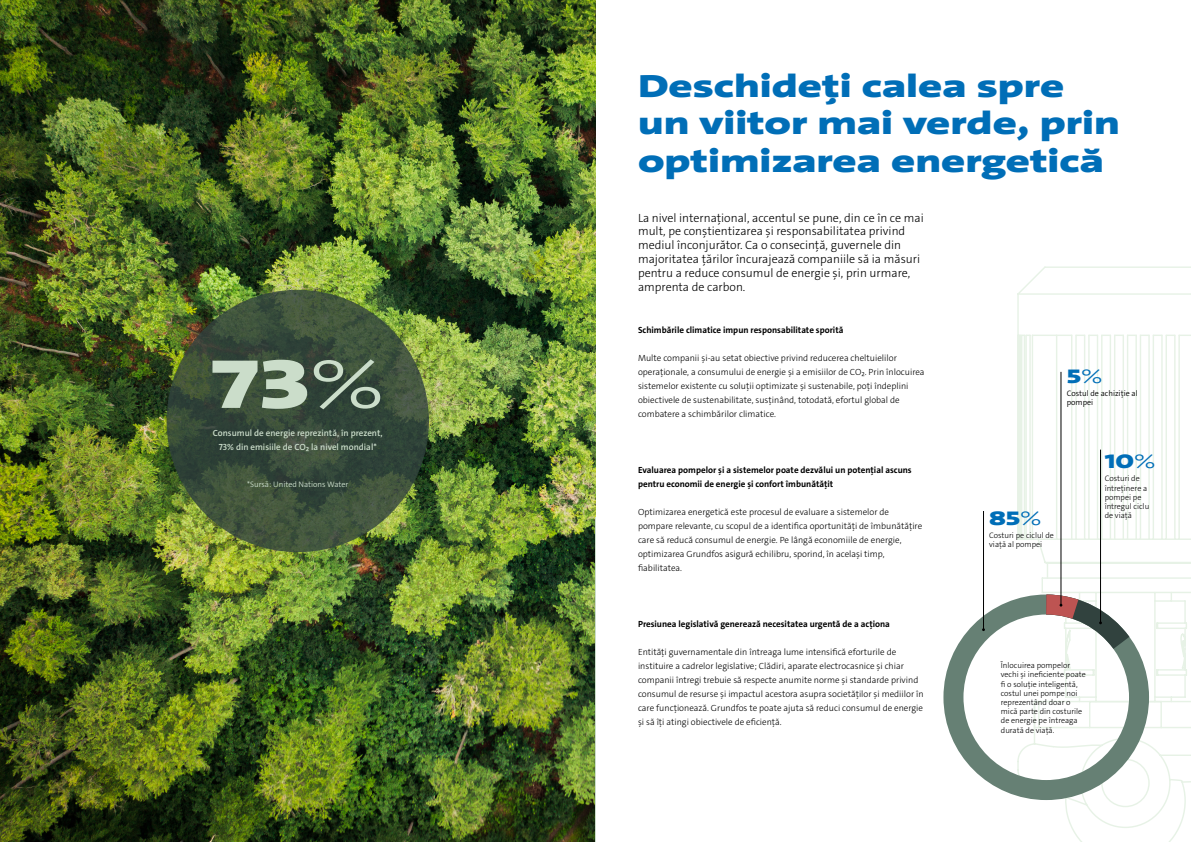
<style>
.page{position:relative;width:1191px;height:842px;background:#fff}
.page>*{position:absolute;margin:0;border:0;box-sizing:border-box;transform-origin:0 0}
.t1{font:900 70px "Grundfos The Sans Extd";color:#cbddca}
.t2{font:900 32.5px/37.4px "Grundfos The Sans Extd";color:#006eb7}
.t3{font:900 20px "Grundfos The Sans Extd";color:#006eb7}
.t4{font:300 12px/13.8px "Grundfos The Sans";color:#000}
.t5{font:300 9px/14px "Grundfos The Sans";color:#000}
.t6{font:700 9px/14px "Grundfos The Sans";color:#000}
.t7{font:600 9px/14px "Grundfos The Sans";color:#cbddca;text-align:center}
.t8{font:300 8px/9.2px "Grundfos The Sans";color:#000}
.t9{font:300 8px "Grundfos The Sans";color:#cbddca}
.t10{font:300 8px/9.2px "Grundfos The Sans";color:#000}
.s1{font-weight:300}
</style>
<div class="page">
<img style="left:0;top:0;width:595px;height:842px">
<svg style="left:166px;top:290px;width:263px;height:262px"></svg>
<svg style="left:1017px;top:579px;width:174px;height:263px"></svg>
<svg style="left:1017px;top:266px;width:174px;height:313px"></svg>
<div style="left:943px;top:594px;width:206px;height:206px;border:20px solid #668074;border-radius:50%"></div>
<hr style="left:1060px;top:372px;width:1px;height:233px;background:#000">
<hr style="left:1100px;top:450px;width:1px;height:173px;background:#000">
<svg style="left:1026px;top:584px;width:123px;height:87px"></svg>
<hr style="left:983px;top:511px;width:1px;height:119px;background:#000">
<h1 class="t1" style="left:211px;top:339px;width:175px">73<span class="s1">%</span></h1>
<p class="t7" style="left:213px;top:426px;width:171px">Consumul de energie reprezintă, în prezent,<br>73% din emisiile de CO₂ la nivel mondial*</p>
<p class="t9" style="left:247px;top:479px;width:103px">*Sursă: United Nations Water</p>
<h2 class="t2" style="left:638px;top:68px;width:483px">Deschideți calea spre un viitor mai verde, prin optimizarea energetică</h2>
<p class="t4" style="left:638px;top:211px;width:287px">La nivel internațional, accentul se pune, din ce în ce mai mult, pe conștientizarea și responsabilitatea privind mediul înconjurător. Ca o consecință, guvernele din majoritatea țărilor încurajează companiile să ia măsuri pentru a reduce consumul de energie și, prin urmare, amprenta de carbon.</p>
<p class="t6" style="left:638px;top:323px;width:207px">Schimbările climatice impun responsabilitate sporită</p>
<p class="t5" style="left:638px;top:351px;width:288px">Multe companii și-au setat obiective privind reducerea cheltuielilor operaționale, a consumului de energie și a emisiilor de CO₂. Prin înlocuirea sistemelor existente cu soluții optimizate și sustenabile, poți îndeplini obiectivele de sustenabilitate, susținând, totodată, efortul global de combatere a schimbărilor climatice.</p>
<h3 class="t3" style="left:1066px;top:363px;width:37px">5<span class="s1">%</span></h3>
<p class="t10" style="left:1066px;top:389px;width:72px">Costul de achiziție al pompei</p>
<p class="t6" style="left:638px;top:463px;width:275px">Evaluarea pompelor și a sistemelor poate dezvălui un potențial ascuns pentru economii de energie și confort îmbunătățit</p>
<p class="t5" style="left:638px;top:505px;width:286px">Optimizarea energetică este procesul de evaluare a sistemelor de pompare relevante, cu scopul de a identifica oportunități de îmbunătățire care să reducă consumul de energie. Pe lângă economiile de energie, optimizarea Grundfos asigură echilibru, sporind, în același timp, fiabilitatea.</p>
<p class="t6" style="left:638px;top:617px;width:253px">Presiunea legislativă generează necesitatea urgentă de a acționa</p>
<p class="t5" style="left:638px;top:645px;width:287px">Entități guvernamentale din întreaga lume intensifică eforturile de instituire a cadrelor legislative; Clădiri, aparate electrocasnice și chiar companii întregi trebuie să respecte anumite norme și standarde privind consumul de resurse și impactul acestora asupra societăților și mediilor în care funcționează. Grundfos te poate ajuta să reduci consumul de energie și să îți atingi obiectivele de eficiență.</p>
<h3 class="t3" style="left:1104px;top:448px;width:52px">10<span class="s1">%</span></h3>
<p class="t8" style="left:1104px;top:474px;width:46px">Costuri de întreținere a pompei pe întregul ciclu</p>
<h3 class="t3" style="left:989px;top:505px;width:54px">85<span class="s1">%</span></h3>
<p class="t8" style="left:1104px;top:511px;width:29px">de viață</p>
<p class="t8" style="left:989px;top:531px;width:66px">Costuri pe ciclul de viață al pompei</p>
<p class="t8" style="left:1001px;top:661px;width:86px">Înlocuirea pompelor vechi și ineficiente poate fi o soluție inteligentă, costul unei pompe noi reprezentând doar o mică parte din costurile de energie pe întreaga durată de viață.</p>
</div>
